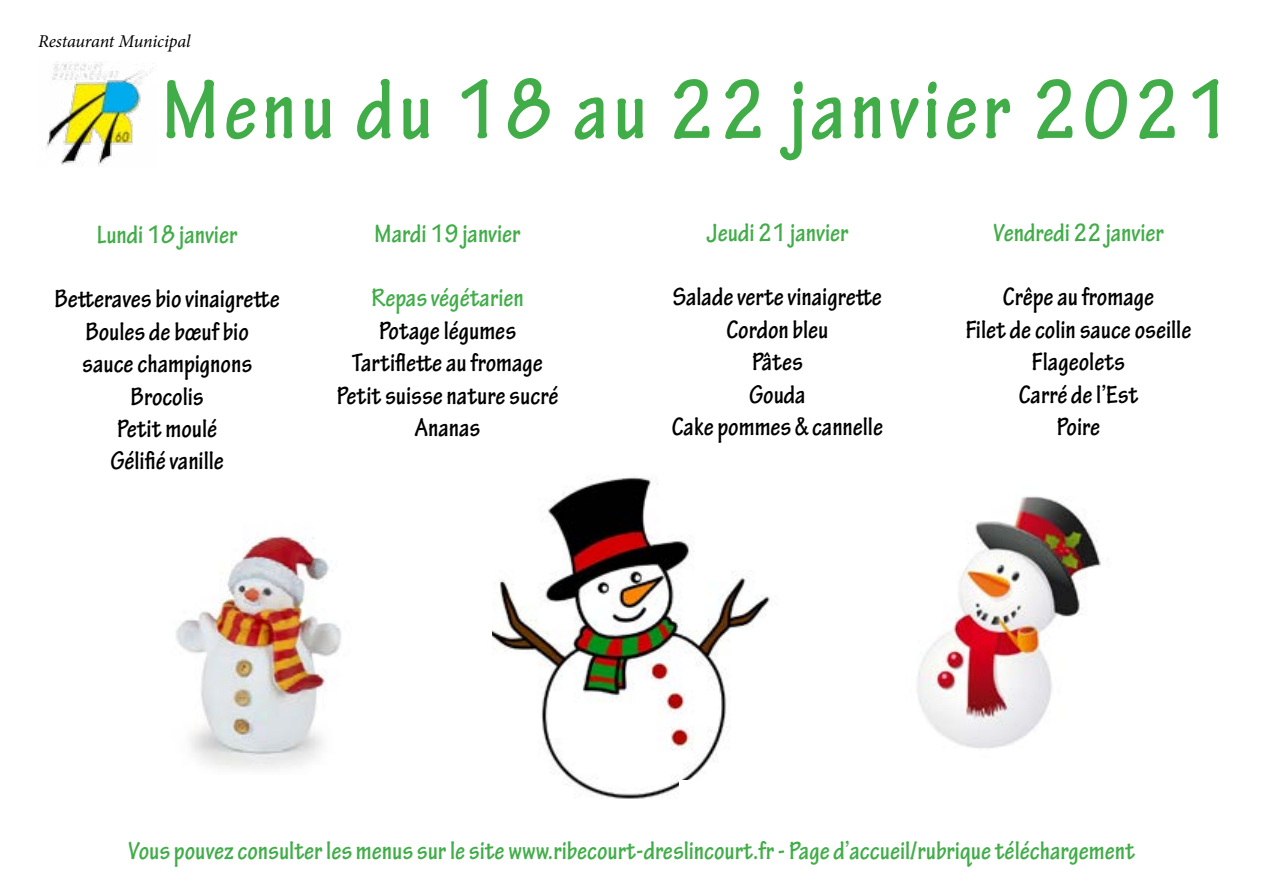
<style>
.page{position:relative;width:1263px;height:893px;background:#fff}
.page>*{position:absolute;margin:0;border:0;box-sizing:border-box;transform-origin:0 0}
.t1{font:700 condensed 90px "Tekton Pro";letter-spacing:.05em;color:#41ad49}
.t2{font:700 condensed 27px/32.4px "Tekton Pro";color:#000;text-align:center}
.t3{font:700 condensed 27px "Tekton Pro";color:#41ad49}
.t4{font:italic 18px "Minion Pro";letter-spacing:-.01em;color:#000}
</style>
<div class="page">
<img style="left:45px;top:61px;width:108px;height:105px">
<img style="left:492px;top:477px;width:278px;height:322px">
<div style="left:679px;top:780px;width:130px;height:43px;background:#fff"></div>
<img style="left:917px;top:496px;width:184px;height:253px">
<img style="left:175px;top:535px;width:166px;height:234px">
<p class="t4" style="left:38px;top:29px;width:154px">Restaurant Municipal</p>
<h1 class="t1" style="left:162px;top:57px;width:1071px">Menu du 18 au 22 janvier 2021</h1>
<p class="t3" style="left:97px;top:218px;width:142px">Lundi 18 janvier</p>
<p class="t2" style="left:55px;top:283px;width:227px">Betteraves bio vinaigrette<br>Boules de bœuf bio<br>sauce champignons<br>Brocolis<br>Petit moulé<br>Gélifié vanille</p>
<p class="t3" style="left:374px;top:217px;width:148px">Mardi 19 janvier</p>
<p class="t3" style="left:371px;top:282px;width:154px">Repas végétarien</p>
<p class="t2" style="left:337px;top:315px;width:223px">Potage légumes<br>Tartiflette au fromage<br>Petit suisse nature sucré<br>Ananas</p>
<p class="t3" style="left:706px;top:216px;width:144px">Jeudi 21 janvier</p>
<p class="t2" style="left:672px;top:281px;width:213px">Salade verte vinaigrette<br>Cordon bleu<br>Pâtes<br>Gouda<br>Cake pommes &amp; cannelle</p>
<p class="t3" style="left:993px;top:216px;width:172px">Vendredi 22 janvier</p>
<p class="t2" style="left:966px;top:281px;width:227px">Crêpe au fromage<br>Filet de colin sauce oseille<br>Flageolets<br>Carré de l’Est<br>Poire</p>
<p class="t3" style="left:128px;top:835px;width:1008px">Vous pouvez consulter les menus sur le site www.ribecourt-dreslincourt.fr - Page d’accueil/rubrique téléchargement</p>
</div>
